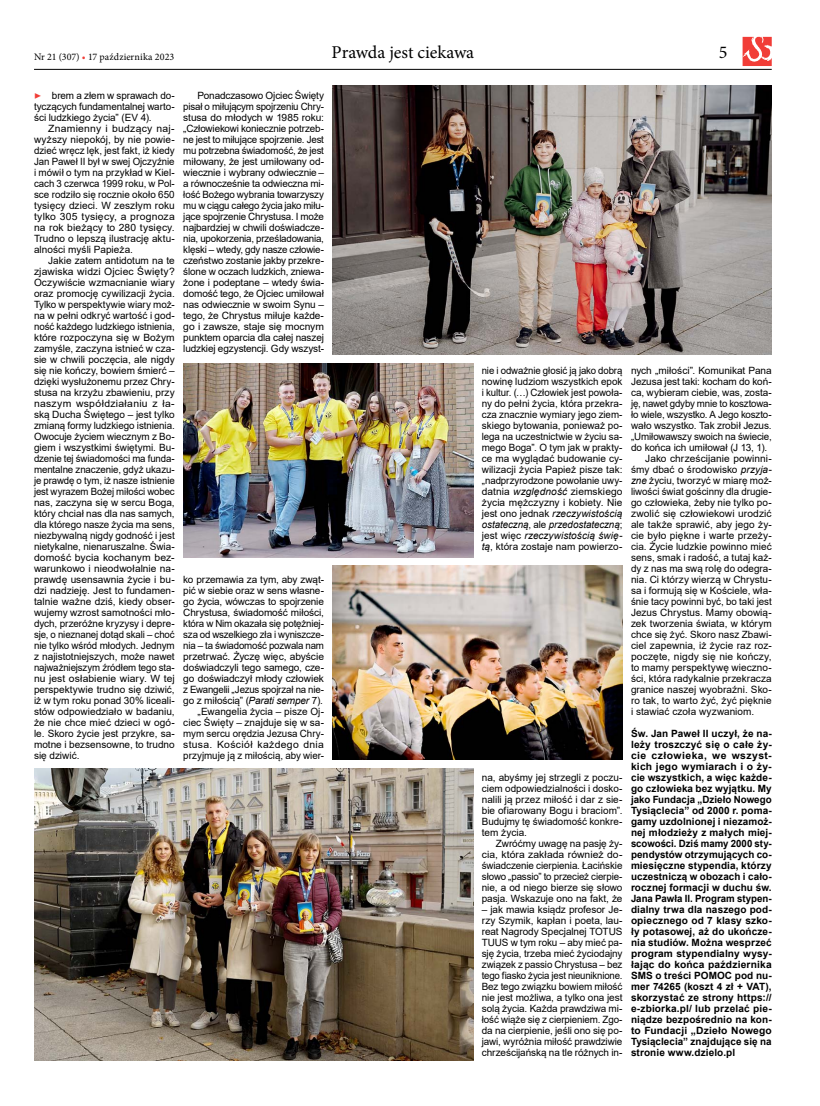
<style>
.page{position:relative;width:820px;height:1106px;background:#fff}
.page>*{position:absolute;margin:0;border:0;box-sizing:border-box;transform-origin:0 0}
.t1{font:18px "Minion Pro";color:#000}
.t2{font:italic 12px "Minion Pro";color:#f13d37}
.t3{font:10px/11px "Arial";color:#000;text-align:justify}
.t4{font:700 10px/11px "Arial";letter-spacing:.005em;color:#000;text-align:justify}
.t5{font:10px/11px "Arial";color:#000;text-align:justify;scale:.96 1}
.t6{font:10px/11px "Arial";color:#000;text-align:justify;scale:1.04 1}
.t7{font:10px "Arial";letter-spacing:-.02em;color:#000}
.t8{font:10px "Minion Pro";color:#000}
.s1{color:#f13d37}
.s2{font-style:italic}
</style>
<div class="page">
<img style="left:332px;top:566px;width:290px;height:193px">
<img style="left:34px;top:768px;width:439px;height:292px">
<img style="left:183px;top:364px;width:290px;height:193px">
<img style="left:332px;top:85px;width:439px;height:270px">
<hr style="left:34px;top:69px;width:737px;height:1px;background:#000">
<svg style="left:742px;top:37px;width:29px;height:29px"></svg>
<p class="t8" style="left:34px;top:50px;width:142px">Nr 21 (307) <span class="s1">•</span> 17 października 2023</p>
<h1 class="t1" style="left:331px;top:40px;width:144px">Prawda jest ciekawa</h1>
<h1 class="t1" style="left:718px;top:40px;width:10px">5</h1>
<p class="t3" style="left:34px;top:90px;width:142px;text-indent:18px">brem a złem w sprawach do&shy;tyczących fundamentalnej warto&shy;ści ludzkiego życia” (EV 4).</p>
<p class="t6" style="left:34px;top:123px;width:137px;text-indent:14px">Znamienny i budzący naj&shy;wyższy niepokój, by nie powie&shy;dzieć wręcz lęk, jest fakt, iż kiedy Jan Paweł II był w swej Ojczyźnie i mówił o tym na przykład w Kiel&shy;cach 3 czerwca 1999 roku, w Pol&shy;sce rodziło się rocznie około 650 tysięcy dzieci. W zeszłym roku tylko 305 tysięcy, a prognoza na rok bieżący to 280 tysięcy.<br>Trudno o lepszą ilustrację aktu&shy;alności myśli Papieża.</p>
<p class="t3" style="left:34px;top:255px;width:142px;text-indent:14px">Jakie zatem antidotum na te zjawiska widzi Ojciec Święty?<br>Oczywiście wzmacnianie wiary oraz promocję cywilizacji życia.<br>Tylko w perspektywie wiary moż&shy;na w pełni odkryć wartość i god&shy;ność każdego ludzkiego istnienia, które rozpoczyna się w Bożym zamyśle, zaczyna istnieć w cza&shy;sie w chwili poczęcia, ale nigdy się nie kończy, bowiem śmierć – dzięki wysłużonemu przez Chry&shy;stusa na krzyżu zbawieniu, przy naszym współdziałaniu z ła&shy;ską Ducha Świętego – jest tylko zmianą formy ludzkiego istnienia.<br>Owocuje życiem wiecznym z Bo&shy;giem i wszystkimi świętymi. Bu&shy;dzenie tej świadomości ma funda&shy;mentalne znaczenie, gdyż ukazu&shy;je prawdę o tym, iż nasze istnienie jest wyrazem Bożej miłości wobec nas, zaczyna się w sercu Boga, który chciał nas dla nas samych, dla którego nasze życia ma sens, niezbywalną nigdy godność i jest nietykalne, nienaruszalne. Świa&shy;domość bycia kochanym bez&shy;warunkowo i nieodwołalnie na&shy;prawdę usensawnia życie i bu&shy;dzi nadzieję. Jest to fundamen&shy;talnie ważne dziś, kiedy obser&shy;wujemy wzrost samotności mło&shy;dych, przeróżne kryzysy i depre&shy;sje, o nieznanej dotąd skali – choć nie tylko wśród młodych. Jednym z najistotniejszych, może nawet najważniejszym źródłem tego sta&shy;nu jest osłabienie wiary. W tej perspektywie trudno się dziwić, iż w tym roku ponad 30% liceali&shy;stów odpowiedziało w badaniu, że nie chce mieć dzieci w ogó&shy;le. Skoro życie jest przykre, sa&shy;motne i bezsensowne, to trudno się dziwić.</p>
<p class="t2" style="left:34px;top:87px;width:9px">▶</p>
<p class="t3" style="left:183px;top:90px;width:142px;text-indent:14px">Ponadczasowo Ojciec Święty pisał o miłującym spojrzeniu Chry&shy;stusa do młodych w 1985 roku: „Człowiekowi koniecznie potrzeb&shy;ne jest to miłujące spojrzenie. Jest mu potrzebna świadomość, że jest miłowany, że jest umiłowany od&shy;wiecznie i wybrany odwiecznie – a równocześnie ta odwieczna mi&shy;łość Bożego wybrania towarzyszy mu w ciągu całego życia jako miłu&shy;jące spojrzenie Chrystusa. I może najbardziej w chwili doświadcze&shy;nia, upokorzenia, prześladowania, klęski – wtedy, gdy nasze człowie&shy;czeństwo zostanie jakby przekre&shy;ślone w oczach ludzkich, zniewa&shy;żone i podeptane – wtedy świa&shy;domość tego, że Ojciec umiłował nas odwiecznie w swoim Synu – tego, że Chrystus miłuje każde&shy;go i zawsze, staje się mocnym punktem oparcia dla całej naszej ludzkiej egzystencji. Gdy wszyst-</p>
<p class="t3" style="left:183px;top:574px;width:142px;text-align:right">ko przemawia za tym, aby zwąt&shy;pić w siebie oraz w sens własne&shy;go życia, wówczas to spojrzenie<br>Chrystusa, świadomość miłości, która w Nim okazała się potężniej&shy;sza od wszelkiego zła i wyniszcze&shy;nia – ta świadomość pozwala nam przetrwać. Życzę więc, abyście doświadczyli tego samego, cze&shy;go doświadczył młody człowiek z Ewangelii „Jezus spojrzał na nie&shy;go z miłością” (<span class="s2">Parati semper</span> 7). „Ewangelia życia – pisze Oj&shy;ciec Święty – znajduje się w sa&shy;mym sercu orędzia Jezusa Chry&shy;stusa. Kościół każdego dnia przyjmuje ją z miłością, aby wier-</p>
<p class="t5" style="left:481px;top:365px;width:148px">nie i odważnie głosić ją jako dobrą nowinę ludziom wszystkich epok i kultur. (…) Człowiek jest powoła&shy;ny do pełni życia, która przekra&shy;cza znacznie wymiary jego ziem&shy;skiego bytowania, ponieważ po&shy;lega na uczestnictwie w życiu sa&shy;mego Boga”. O tym jak w prakty&shy;ce ma wyglądać budowanie cy&shy;wilizacji życia Papież pisze tak: „nadprzyrodzone powołanie uwy&shy;datnia <span class="s2">względność</span> ziemskiego życia mężczyzny i kobiety. Nie jest ono jednak <span class="s2">rzeczywistością ostateczną</span>, ale <span class="s2">przedostateczną</span>; jest więc <span class="s2">rzeczywistością świę&shy;tą</span>, która zostaje nam powierzo-</p>
<p class="t3" style="left:481px;top:772px;width:142px">na, abyśmy jej strzegli z poczu&shy;ciem odpowiedzialności i dosko&shy;nalili ją przez miłość i dar z sie&shy;bie ofiarowany Bogu i braciom”.<br>Budujmy tę świadomość konkre&shy;tem życia.</p>
<p class="t3" style="left:481px;top:838px;width:142px;text-indent:14px">Zwróćmy uwagę na pasję ży&shy;cia, która zakłada również do&shy;świadczenie cierpienia. Łacińskie słowo „passio” to przecież cierpie&shy;nie, a od niego bierze się słowo pasja. Wskazuje ono na fakt, że</p>
<p class="t3" style="left:481px;top:904px;width:142px">– jak mawia ksiądz profesor Je&shy;rzy Szymik, kapłan i poeta, lau&shy;reat Nagrody Specjalnej TOTUS TUUS w tym roku – aby mieć pa&shy;sję życia, trzeba mieć życiodajny związek z passio Chrystusa – bez tego fiasko życia jest nieuniknione.<br>Bez tego związku bowiem miłość nie jest możliwa, a tylko ona jest solą życia. Każda prawdziwa mi&shy;łość wiąże się z cierpieniem. Zgo&shy;da na cierpienie, jeśli ono się po&shy;jawi, wyróżnia miłość prawdziwie chrześcijańską na tle różnych in-</p>
<p class="t3" style="left:630px;top:365px;width:142px">nych „miłości”. Komunikat Pana</p>
<p class="t3" style="left:630px;top:376px;width:142px">Jezusa jest taki: kocham do koń-</p>
<p class="t3" style="left:630px;top:387px;width:142px">ca, wybieram ciebie, was, zosta-</p>
<p class="t7" style="left:630px;top:397px;width:142px">ję, nawet gdyby mnie to kosztowa-</p>
<p class="t3" style="left:630px;top:409px;width:142px">ło wiele, wszystko. A Jego koszto-</p>
<p class="t3" style="left:630px;top:420px;width:142px">wało wszystko. Tak zrobił Jezus.</p>
<p class="t3" style="left:630px;top:431px;width:142px">„Umiłowawszy swoich na świecie,</p>
<p class="t3" style="left:630px;top:442px;width:138px">do końca ich umiłował (J 13, 1).</p>
<p class="t3" style="left:645px;top:453px;width:128px">Jako chrześcijanie powinni-</p>
<p class="t3" style="left:630px;top:464px;width:142px">śmy dbać o środowisko <span class="s2">przyja-</span></p>
<p class="t3" style="left:630px;top:475px;width:142px"><span class="s2">zne</span> życiu, tworzyć w miarę moż-</p>
<p class="t3" style="left:630px;top:486px;width:142px">liwości świat gościnny dla drugie-</p>
<p class="t3" style="left:630px;top:497px;width:142px">go człowieka, żeby nie tylko po-</p>
<p class="t3" style="left:630px;top:508px;width:142px">zwolić się człowiekowi urodzić</p>
<p class="t3" style="left:630px;top:519px;width:142px">ale także sprawić, aby jego ży-</p>
<p class="t3" style="left:630px;top:530px;width:142px">cie było piękne i warte przeży-</p>
<p class="t3" style="left:630px;top:541px;width:142px">cia. Życie ludzkie powinno mieć</p>
<p class="t3" style="left:630px;top:552px;width:142px">sens, smak i radość, a tutaj każ-</p>
<p class="t3" style="left:630px;top:563px;width:142px">dy z nas ma swą rolę do odegra-</p>
<p class="t3" style="left:630px;top:574px;width:142px">nia. Ci którzy wierzą w Chrystu-</p>
<p class="t3" style="left:630px;top:585px;width:142px">sa i formują się w Kościele, wła-</p>
<p class="t3" style="left:630px;top:596px;width:142px">śnie tacy powinni być, bo taki jest</p>
<p class="t3" style="left:630px;top:607px;width:142px">Jezus Chrystus. Mamy obowią-</p>
<p class="t3" style="left:630px;top:618px;width:142px">zek tworzenia świata, w którym</p>
<p class="t3" style="left:630px;top:629px;width:142px">chce się żyć. Skoro nasz Zbawi-</p>
<p class="t3" style="left:630px;top:640px;width:142px">ciel zapewnia, iż życie raz roz-</p>
<p class="t3" style="left:630px;top:651px;width:142px">poczęte, nigdy się nie kończy,</p>
<p class="t3" style="left:630px;top:662px;width:142px">to mamy perspektywę wieczno-</p>
<p class="t3" style="left:630px;top:673px;width:142px">ści, która radykalnie przekracza</p>
<p class="t3" style="left:630px;top:684px;width:142px">granice naszej wyobraźni. Sko-</p>
<p class="t3" style="left:630px;top:695px;width:142px">ro tak, to warto żyć, żyć pięknie</p>
<p class="t3" style="left:630px;top:706px;width:125px">i stawiać czoła wyzwaniom.</p>
<p class="t4" style="left:630px;top:728px;width:142px">Św. Jan Paweł II uczył, że na&shy;leży troszczyć się o całe ży&shy;cie człowieka, we wszyst&shy;kich jego wymiarach i o ży&shy;cie wszystkich, a więc każde&shy;go człowieka bez wyjątku. My jako Fundacja „Dzieło Nowego Tysiąclecia” od 2000 r. poma&shy;gamy uzdolnionej i niezamoż&shy;nej młodzieży z małych miej&shy;scowości. Dziś mamy 2000 sty&shy;pendystów otrzymujących co&shy;miesięczne stypendia, którzy uczestniczą w obozach i cało&shy;rocznej formacji w duchu św.<br>Jana Pawła II. Program stypen&shy;dialny trwa dla naszego pod&shy;opiecznego od 7 klasy szko&shy;ły potasowej, aż do ukończe&shy;nia studiów. Można wesprzeć program stypendialny wysy&shy;łając do końca października SMS o treści POMOC pod nu&shy;mer 74265 (koszt 4 zł + VAT), skorzystać ze strony https:// e-zbiorka.pl/ lub przelać pie&shy;niądze bezpośrednio na kon&shy;to Fundacji „Dzieło Nowego Tysiąclecia” znajdujące się na stronie www.dzielo.pl</p>
</div>
